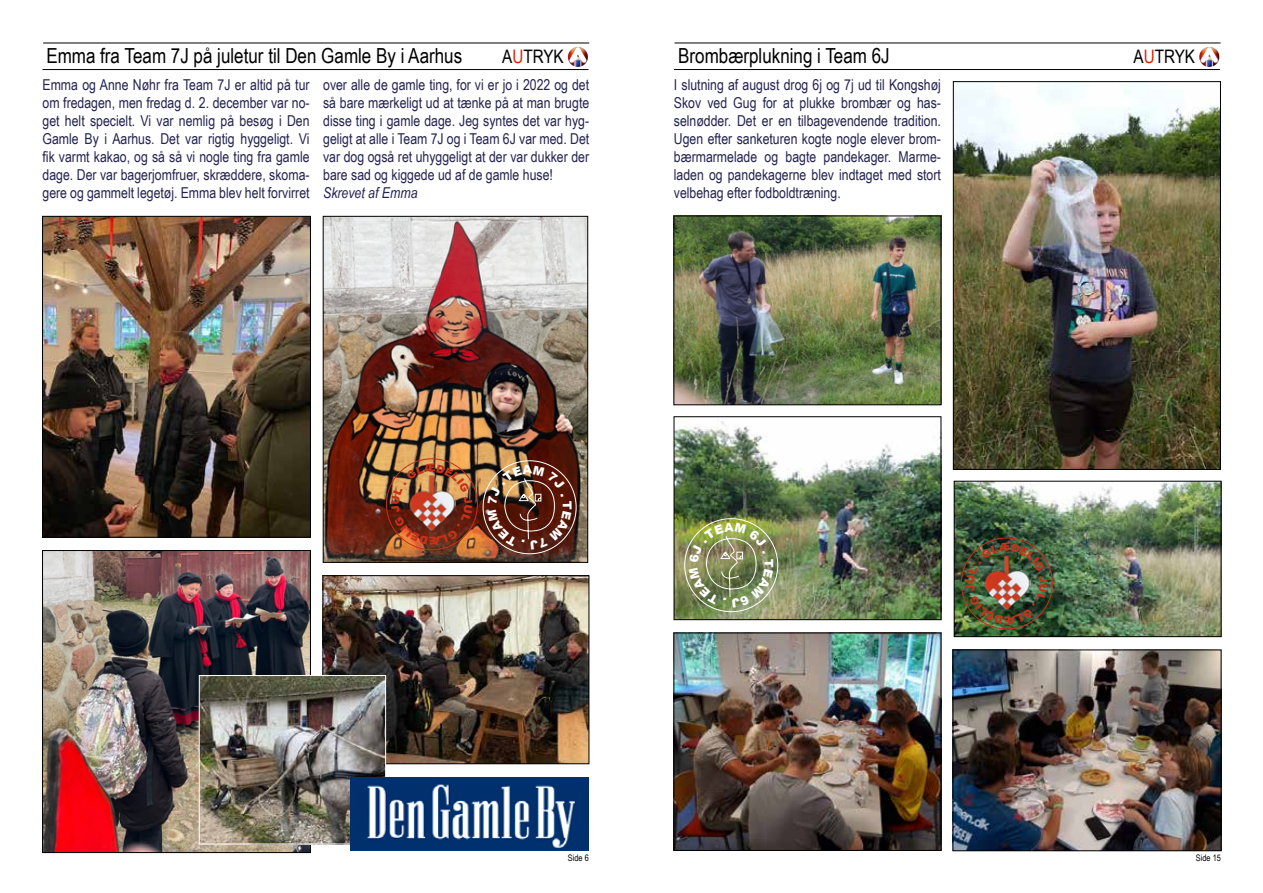
<style>
.page{position:relative;width:1263px;height:893px;background:#fff}
.page>*{position:absolute;margin:0;border:0;box-sizing:border-box;transform-origin:0 0}
.t1{font:20.7px "Arial Narrow";color:#000}
.t2{font:18.6px "Arial Narrow";color:#000}
.t3{font:15px/18px "Arial Narrow";color:#222350;text-align:justify}
.t4{font:italic 15px "Arial Narrow";color:#222350}
.t5{font:9px "Arial Narrow";color:#000}
.s1{color:#e12000}
</style>
<div class="page">
<hr style="left:674px;top:69px;width:546px;height:1px;background:#000">
<hr style="left:674px;top:43px;width:546px;height:1px;background:#000">
<svg style="left:1200px;top:47px;width:18px;height:18px"></svg>
<img style="left:1199px;top:47px;width:13px;height:19px">
<hr style="left:43px;top:69px;width:545px;height:1px;background:#000">
<hr style="left:43px;top:43px;width:546px;height:1px;background:#000">
<svg style="left:569px;top:47px;width:18px;height:18px"></svg>
<img style="left:568px;top:47px;width:13px;height:19px">
<img style="left:325px;top:218px;width:261px;height:343px">
<div style="left:323px;top:216px;width:265px;height:347px;border:1px solid #000"></div>
<img style="left:44px;top:218px;width:265px;height:318px">
<div style="left:42px;top:216px;width:269px;height:322px;border:1px solid #000"></div>
<img style="left:44px;top:552px;width:265px;height:299px">
<div style="left:42px;top:550px;width:269px;height:303px;border:1px solid #000"></div>
<img style="left:324px;top:577px;width:263px;height:185px">
<div style="left:322px;top:575px;width:267px;height:189px;border:1px solid #000"></div>
<img style="left:201px;top:677px;width:183px;height:165px">
<div style="left:199px;top:675px;width:187px;height:169px;border:1px solid #fff"></div>
<img style="left:351px;top:777px;width:237px;height:74px">
<img style="left:675px;top:635px;width:264px;height:214px">
<div style="left:673px;top:633px;width:268px;height:218px;border:1px solid #000"></div>
<img style="left:954px;top:652px;width:265px;height:197px">
<div style="left:952px;top:650px;width:269px;height:201px;border:1px solid #000"></div>
<img style="left:955px;top:83px;width:264px;height:385px">
<div style="left:953px;top:81px;width:268px;height:389px;border:1px solid #000"></div>
<img style="left:675px;top:218px;width:264px;height:185px">
<div style="left:673px;top:216px;width:268px;height:189px;border:1px solid #000"></div>
<img style="left:676px;top:421px;width:263px;height:197px">
<div style="left:674px;top:416px;width:267px;height:204px;border:1px solid #000"></div>
<img style="left:956px;top:483px;width:263px;height:152px">
<div style="left:954px;top:481px;width:267px;height:156px;border:1px solid #000"></div>
<img style="left:487px;top:465px;width:85px;height:84px">
<img style="left:689px;top:523px;width:84px;height:84px">
<img style="left:391px;top:463px;width:81px;height:82px">
<img style="left:966px;top:543px;width:81px;height:81px">
<h1 class="t1" style="left:46px;top:41px;width:417px">Emma fra Team 7J på juletur til Den Gamle By i Aarhus</h1>
<p class="t2" style="left:502px;top:43px;width:63px">A<span class="s1">U</span>TRYK</p>
<h1 class="t1" style="left:678px;top:41px;width:213px">Brombærplukning i Team 6J</h1>
<p class="t2" style="left:1133px;top:43px;width:63px">A<span class="s1">U</span>TRYK</p>
<p class="t3" style="left:43px;top:76px;width:269px">Emma og Anne Nøhr fra Team 7J er altid på tur om fredagen, men fredag d. 2. december var no&shy;get helt specielt. Vi var nemlig på besøg i Den Gamle By i Aarhus. Det var rigtig hyggeligt. Vi fik varmt kakao, og så så vi nogle ting fra gamle dage. Der var bagerjomfruer, skræddere, skoma&shy;gere og gammelt legetøj. Emma blev helt forvirret</p>
<p class="t3" style="left:674px;top:76px;width:269px">I slutning af august drog 6j og 7j ud til Kongshøj Skov ved Gug for at plukke brombær og has&shy;selnødder. Det er en tilbagevendende tradition.<br>Ugen efter sanketuren kogte nogle elever brom&shy;bærmarmelade og bagte pandekager. Marme&shy;laden og pandekagerne blev indtaget med stort velbehag efter fodboldtræning.</p>
<p class="t3" style="left:323px;top:76px;width:268px">over alle de gamle ting, for vi er jo i 2022 og det så bare mærkeligt ud at tænke på at man brugte disse ting i gamle dage. Jeg syntes det var hyg&shy;geligt at alle i Team 7J og i Team 6J var med. Det var dog også ret uhyggeligt at der var dukker der bare sad og kiggede ud af de gamle huse!</p>
<p class="t4" style="left:323px;top:183px;width:96px">Skrevet af Emma</p>
<p class="t5" style="left:568px;top:851px;width:22px">Side 6</p>
<p class="t5" style="left:1196px;top:851px;width:27px">Side 15</p>
</div>
